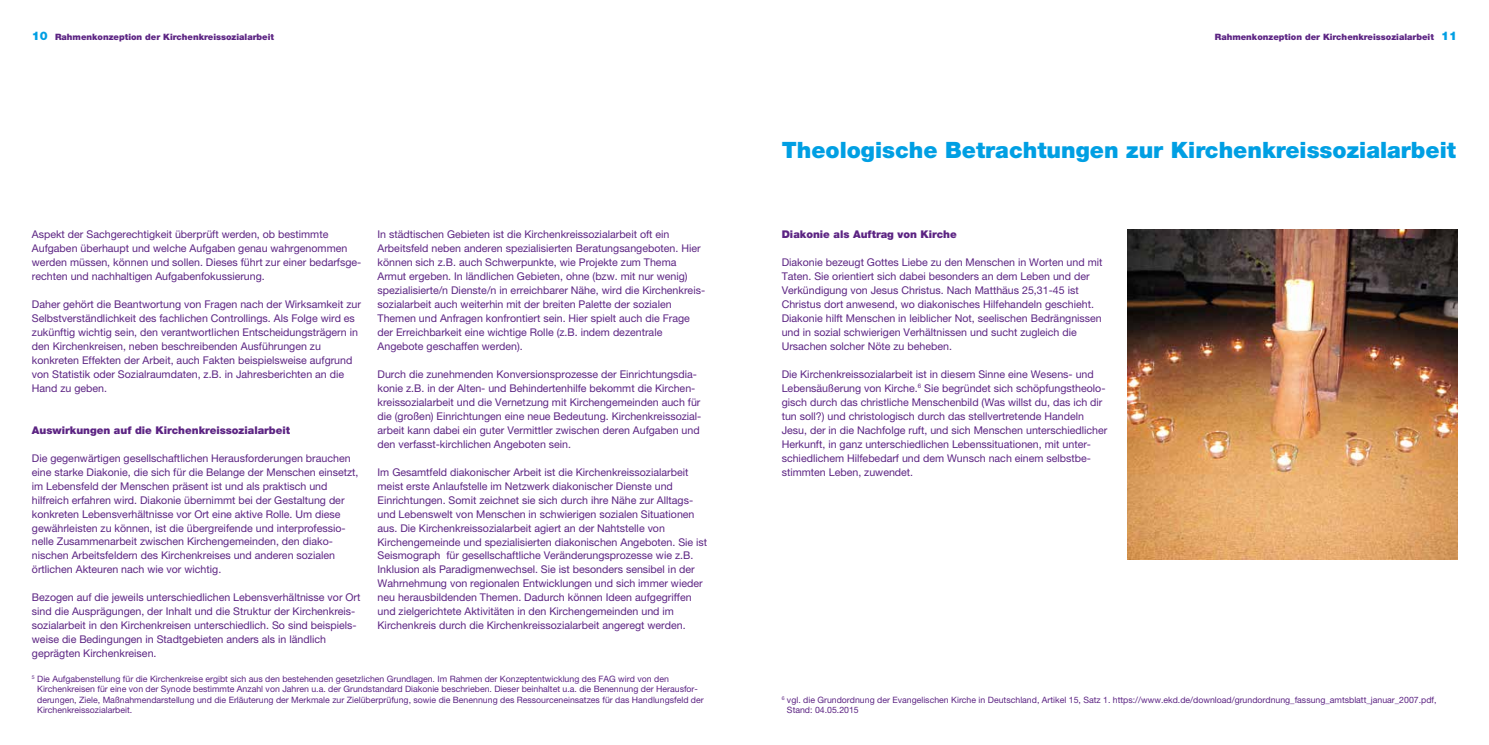
<style>
.page{position:relative;width:1489px;height:745px;background:#fff}
.page>*{position:absolute;margin:0;border:0;box-sizing:border-box;transform-origin:0 0}
.t1{font:900 22.5px "Helvetica Neue LT Pro";color:#009fe3}
.t2{font:10.62px/14px "Helvetica Neue LT Pro";color:#5c2483}
.t3{font:900 10.62px "Helvetica Neue LT Pro";color:#5c2483}
.t4{font:8.75px/10.5px "Helvetica Neue LT Pro";color:#5c2483}
.t5{font:900 8.75px "Helvetica Neue LT Pro";color:#5c2483}
.s1{font-size:11.88px;color:#009fe3}
</style>
<div class="page">
<img style="left:1127px;top:229px;width:329px;height:330px">
<p class="t5" style="left:32px;top:32px;width:244px"><span class="s1">10</span> Rahmenkonzeption der Kirchenkreissozialarbeit</p>
<p class="t5" style="left:1214px;top:32px;width:244px">Rahmenkonzeption der Kirchenkreissozialarbeit <span class="s1">11</span></p>
<p class="t2" style="left:32px;top:227px;width:331px">Aspekt der Sachgerechtigkeit überprüft werden, ob bestimmte Aufgaben überhaupt und welche Aufgaben genau wahrgenommen werden müssen, können und sollen. Dieses führt zur einer bedarfsge&shy;rechten und nachhaltigen Aufgabenfokussierung.</p>
<p class="t2" style="left:32px;top:297px;width:330px">Daher gehört die Beantwortung von Fragen nach der Wirksamkeit zur Selbstverständlichkeit des fachlichen Controllings. Als Folge wird es zukünftig wichtig sein, den verantwortlichen Entscheidungsträgern in den Kirchenkreisen, neben beschreibenden Ausführungen zu konkreten Effekten der Arbeit, auch Fakten beispielsweise aufgrund von Statistik oder Sozialraumdaten, z.B. in Jahresberichten an die Hand zu geben.</p>
<p class="t3" style="left:32px;top:423px;width:260px">Auswirkungen auf die Kirchenkreissozialarbeit</p>
<p class="t2" style="left:32px;top:450px;width:328px">Die gegenwärtigen gesellschaftlichen Herausforderungen brauchen eine starke Diakonie, die sich für die Belange der Menschen einsetzt, im Lebensfeld der Menschen präsent ist und als praktisch und hilfreich erfahren wird. Diakonie übernimmt bei der Gestaltung der konkreten Lebensverhältnisse vor Ort eine aktive Rolle. Um diese gewährleisten zu können, ist die übergreifende und interprofessio&shy;nelle Zusammenarbeit zwischen Kirchengemeinden, den diako&shy;nischen Arbeitsfeldern des Kirchenkreises und anderen sozialen örtlichen Akteuren nach wie vor wichtig.</p>
<p class="t2" style="left:32px;top:590px;width:330px">Bezogen auf die jeweils unterschiedlichen Lebensverhältnisse vor Ort sind die Ausprägungen, der Inhalt und die Struktur der Kirchenkreis&shy;sozialarbeit in den Kirchenkreisen unterschiedlich. So sind beispiels&shy;weise die Bedingungen in Stadtgebieten anders als in ländlich geprägten Kirchenkreisen.</p>
<p class="t2" style="left:377px;top:227px;width:329px">In städtischen Gebieten ist die Kirchenkreissozialarbeit oft ein Arbeitsfeld neben anderen spezialisierten Beratungsangeboten. Hier können sich z.B. auch Schwerpunkte, wie Projekte zum Thema Armut ergeben. In ländlichen Gebieten, ohne (bzw. mit nur wenig) spezialisierte/n Dienste/n in erreichbarer Nähe, wird die Kirchenkreis&shy;sozialarbeit auch weiterhin mit der breiten Palette der sozialen Themen und Anfragen konfrontiert sein. Hier spielt auch die Frage der Erreichbarkeit eine wichtige Rolle (z.B. indem dezentrale Angebote geschaffen werden).</p>
<p class="t2" style="left:377px;top:367px;width:325px">Durch die zunehmenden Konversionsprozesse der Einrichtungsdia&shy;konie z.B. in der Alten- und Behindertenhilfe bekommt die Kirchen&shy;kreissozialarbeit und die Vernetzung mit Kirchengemeinden auch für die (großen) Einrichtungen eine neue Bedeutung. Kirchenkreissozial&shy;arbeit kann dabei ein guter Vermittler zwischen deren Aufgaben und den verfasst-kirchlichen Angeboten sein.</p>
<p class="t2" style="left:377px;top:464px;width:331px">Im Gesamtfeld diakonischer Arbeit ist die Kirchenkreissozialarbeit meist erste Anlaufstelle im Netzwerk diakonischer Dienste und Einrichtungen. Somit zeichnet sie sich durch ihre Nähe zur Alltags&shy;und Lebenswelt von Menschen in schwierigen sozialen Situationen aus. Die Kirchenkreissozialarbeit agiert an der Nahtstelle von Kirchengemeinde und spezialisierten diakonischen Angeboten. Sie ist Seismograph für gesellschaftliche Veränderungsprozesse wie z.B.<br>Inklusion als Paradigmenwechsel. Sie ist besonders sensibel in der Wahrnehmung von regionalen Entwicklungen und sich immer wieder neu herausbildenden Themen. Dadurch können Ideen aufgegriffen und zielgerichtete Aktivitäten in den Kirchengemeinden und im Kirchenkreis durch die Kirchenkreissozialarbeit angeregt werden.</p>
<p class="t4" style="left:37px;top:672px;width:668px;text-indent:-5px"><sup>5</sup> Die Aufgabenstellung für die Kirchenkreise ergibt sich aus den bestehenden gesetzlichen Grundlagen. Im Rahmen der Konzeptentwicklung des FAG wird von den Kirchenkreisen für eine von der Synode bestimmte Anzahl von Jahren u.a. der Grundstandard Diakonie beschrieben. Dieser beinhaltet u.a. die Benennung der Herausfor&shy;derungen, Ziele, Maßnahmendarstellung und die Erläuterung der Merkmale zur Zielüberprüfung, sowie die Benennung des Ressourceneinsatzes für das Handlungsfeld der Kirchenkreissozialarbeit.</p>
<h1 class="t1" style="left:781px;top:136px;width:675px">Theologische Betrachtungen zur Kirchenkreissozialarbeit</h1>
<p class="t3" style="left:781px;top:228px;width:176px">Diakonie als Auftrag von Kirche</p>
<p class="t2" style="left:781px;top:255px;width:322px">Diakonie bezeugt Gottes Liebe zu den Menschen in Worten und mit Taten. Sie orientiert sich dabei besonders an dem Leben und der Verkündigung von Jesus Christus. Nach Matthäus 25,31-45 ist Christus dort anwesend, wo diakonisches Hilfehandeln geschieht.<br>Diakonie hilft Menschen in leiblicher Not, seelischen Bedrängnissen und in sozial schwierigen Verhältnissen und sucht zugleich die Ursachen solcher Nöte zu beheben.</p>
<p class="t2" style="left:781px;top:367px;width:327px">Die Kirchenkreissozialarbeit ist in diesem Sinne eine Wesens- und Lebensäußerung von Kirche.<sup>6</sup> Sie begründet sich schöpfungstheolo&shy;gisch durch das christliche Menschenbild (Was willst du, das ich dir tun soll?) und christologisch durch das stellvertretende Handeln Jesu, der in die Nachfolge ruft, und sich Menschen unterschiedlicher Herkunft, in ganz unterschiedlichen Lebenssituationen, mit unter&shy;schiedlichem Hilfebedarf und dem Wunsch nach einem selbstbe&shy;stimmten Leben, zuwendet.</p>
<p class="t4" style="left:787px;top:693px;width:651px;text-indent:-5px"><sup>6</sup> vgl. die Grundordnung der Evangelischen Kirche in Deutschland, Artikel 15, Satz 1. https://www.ekd.de/download/grundordnung_fassung_amtsblatt_januar_2007.pdf,<br>Stand: 04.05.2015</p>
</div>
